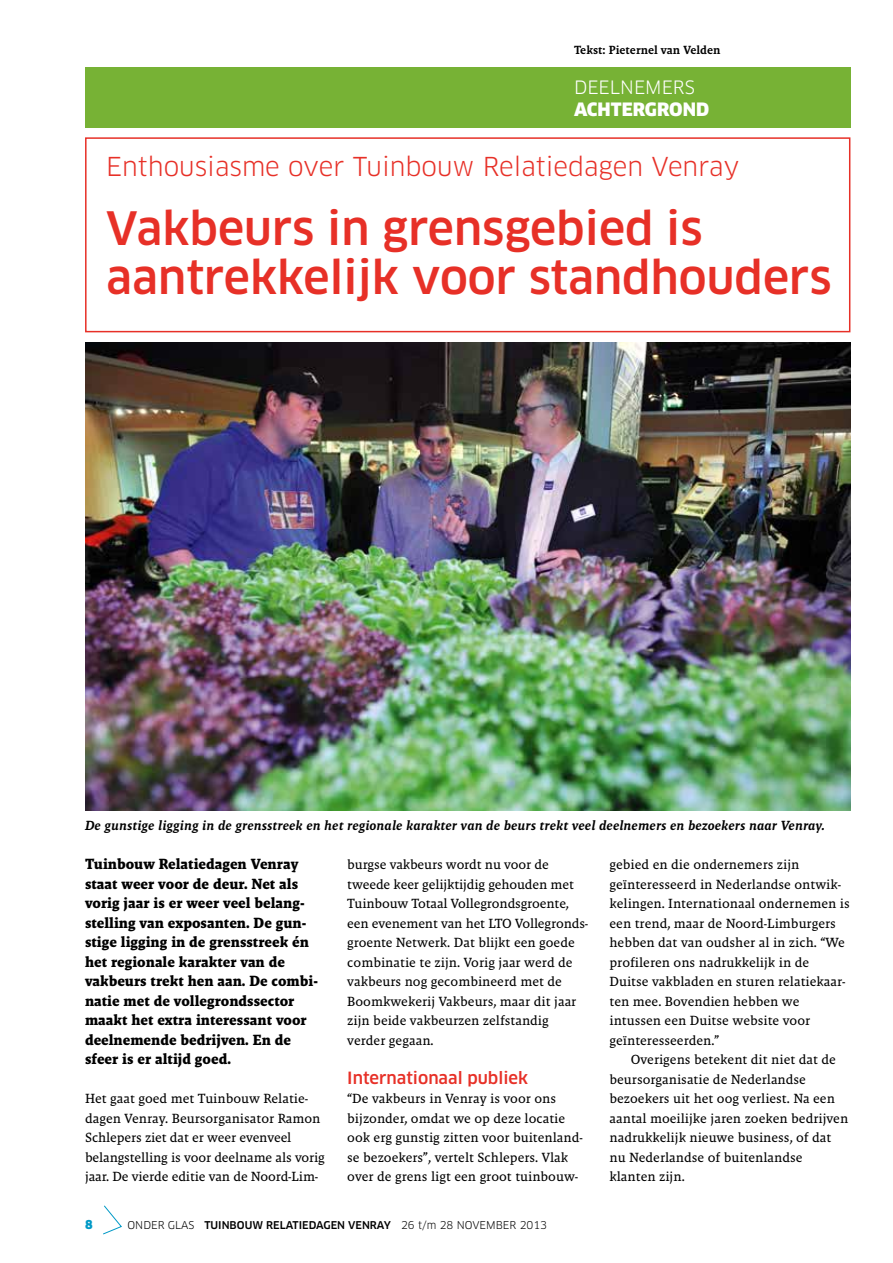
<style>
.page{position:relative;width:893px;height:1263px;background:#fff}
.page>*{position:absolute;margin:0;border:0;box-sizing:border-box;transform-origin:0 0}
.t1{font:500 45px/49.5px "Clan OT";color:#e73027}
.t2{font:25.5px "Clan OT";color:#e73027}
.t3{font:900 18px "Clan OT";color:#fff}
.t4{font:18px "Clan OT";color:#fff}
.t5{font:500 16.5px "Clan OT";color:#e73027}
.t6{font:700 15px/19.5px "Malaga";color:#000}
.t7{font:13.5px/19.5px "Malaga Reg";color:#000}
.t8{font:italic 13.5px "Malaga Med";color:#000}
.t9{font:12px "Malaga Med";color:#000}
.t10{font:900 12px "Clan OT";color:#0099c6}
.t11{font:10.5px "Clan OT";color:#000}
.s1{font-weight:500}
</style>
<div class="page">
<div style="left:85px;top:67px;width:765px;height:61px;background:#77b235"></div>
<div style="left:85px;top:137px;width:765px;height:195px;border:2px solid #e73027"></div>
<svg style="left:103px;top:1205px;width:19px;height:29px"></svg>
<img style="left:85px;top:343px;width:765px;height:468px">
<p class="t9" style="left:574px;top:43px;width:148px">Tekst: Pieternel van Velden</p>
<h3 class="t4" style="left:574px;top:77px;width:122px">DEELNEMERS</h3>
<h3 class="t3" style="left:574px;top:98px;width:137px">ACHTERGROND</h3>
<h2 class="t2" style="left:106px;top:151px;width:635px">Enthousiasme over Tuinbouw Relatiedagen Venray</h2>
<h1 class="t1" style="left:106px;top:204px;width:727px">Vakbeurs in grensgebied is aantrekkelijk voor standhouders</h1>
<p class="t8" style="left:85px;top:818px;width:741px">De gunstige ligging in de grensstreek en het regionale karakter van de beurs trekt veel deelnemers en bezoekers naar Venray.</p>
<p class="t6" style="left:85px;top:854px;width:234px">Tuinbouw Relatiedagen Venray staat weer voor de deur. Net als vorig jaar is er weer veel belang&shy;stelling van exposanten. De gun&shy;stige ligging in de grensstreek én het regionale karakter van de vakbeurs trekt hen aan. De combi&shy;natie met de vollegrondssector maakt het extra interessant voor deelnemende bedrijven. En de sfeer is er altijd goed.</p>
<p class="t7" style="left:85px;top:1089px;width:241px">Het gaat goed met Tuinbouw Relatie&shy;dagen Venray. Beursorganisator Ramon Schlepers ziet dat er weer evenveel belangstelling is voor deelname als vorig jaar. De vierde editie van de Noord-Lim-</p>
<p class="t7" style="left:347px;top:855px;width:242px">burgse vakbeurs wordt nu voor de tweede keer gelijktijdig gehouden met Tuinbouw Totaal Vollegrondsgroente, een evenement van het LTO Vollegronds&shy;groente Netwerk. Dat blijkt een goede combinatie te zijn. Vorig jaar werd de vakbeurs nog gecombineerd met de Boomkwekerij Vakbeurs, maar dit jaar zijn beide vakbeurzen zelfstandig verder gegaan.</p>
<p class="t5" style="left:347px;top:1068px;width:182px">Internationaal publiek</p>
<p class="t7" style="left:347px;top:1089px;width:237px">“De vakbeurs in Venray is voor ons bijzonder, omdat we op deze locatie ook erg gunstig zitten voor buitenland&shy;se bezoekers”, vertelt Schlepers. Vlak over de grens ligt een groot tuinbouw-</p>
<p class="t10" style="left:85px;top:1217px;width:9px">8</p>
<p class="t11" style="left:128px;top:1219px;width:421px">ONDER GLAS <span class="s1">TUINBOUW RELATIEDAGEN VENRAY</span> 26 t/m 28 NOVEMBER 2013</p>
<p class="t7" style="left:609px;top:855px;width:242px">gebied en die ondernemers zijn geïnteresseerd in Nederlandse ontwik&shy;kelingen. Internationaal ondernemen is een trend, maar de Noord-Limburgers hebben dat van oudsher al in zich. “We profileren ons nadrukkelijk in de Duitse vakbladen en sturen relatiekaar&shy;ten mee. Bovendien hebben we intussen een Duitse website voor geïnteresseerden.”</p>
<p class="t7" style="left:609px;top:1050px;width:240px;text-indent:21px">Overigens betekent dit niet dat de beursorganisatie de Nederlandse bezoekers uit het oog verliest. Na een aantal moeilijke jaren zoeken bedrijven nadrukkelijk nieuwe business, of dat nu Nederlandse of buitenlandse klanten zijn.</p>
</div>
